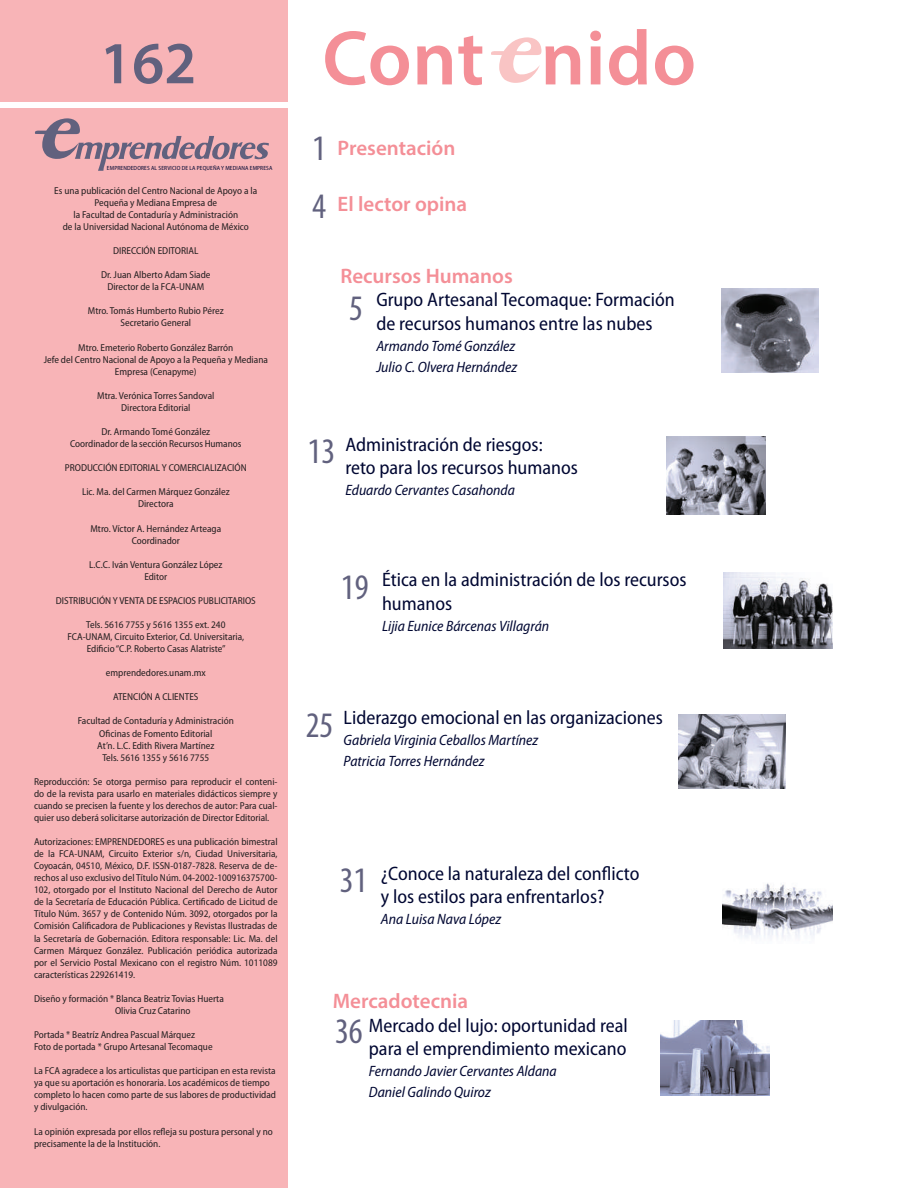
<style>
.page{position:relative;width:918px;height:1188px;background:#fff}
.page>*{position:absolute;margin:0;border:0;box-sizing:border-box;transform-origin:0 0}
.t1{font:600 78px "Myriad Pro";letter-spacing:.005em;color:#f48f97}
.t2{font:600 60px "Myriad Pro";color:#61617e}
.t3{font:condensed 36px/57.9px "Myriad Pro";color:#61617e}
.t4{font:600 21px "Myriad Pro";color:#f48f97}
.t5{font:semi-condensed 19.5px/23.4px "Myriad Pro";color:#000732}
.t6{font:italic semi-condensed 15px/21px "Myriad Pro";color:#000732}
.t7{font:semi-condensed 10.05px/12px "Myriad Pro";color:#231f20;text-align:center}
.t8{font:semi-condensed 6px "Myriad Pro";letter-spacing:.02em;color:#000732}
</style>
<div class="page">
<div style="left:0;top:0;width:287px;height:1188px;background:#f8b4b7"></div>
<svg style="left:35px;top:118px;width:234px;height:53px"></svg>
<svg style="left:491px;top:37px;width:50px;height:46px"></svg>
<div style="left:0;top:102px;width:289px;height:6px;background:#fff"></div>
<img style="left:666px;top:436px;width:100px;height:79px">
<img style="left:723px;top:883px;width:110px;height:55px">
<img style="left:724px;top:573px;width:109px;height:75px">
<img style="left:660px;top:1021px;width:109px;height:75px">
<img style="left:722px;top:289px;width:97px;height:83px">
<img style="left:678px;top:714px;width:107px;height:74px">
<h2 class="t2" style="left:100px;top:25px;width:98px">162</h2>
<p class="t8" style="left:107px;top:164px;width:167px">EMPRENDEDORES AL SERVICIO DE LA PEQUEÑA Y MEDIANA EMPRESA</p>
<p class="t7" style="left:54px;top:185px;width:205px">Es una publicación del Centro Nacional de Apoyo a la Pequeña y Mediana Empresa de<br>la Facultad de Contaduría y Administración<br>de la Universidad Nacional Autónoma de México</p>
<p class="t7" style="left:113px;top:245px;width:87px">DIRECCIÓN EDITORIAL</p>
<p class="t7" style="left:101px;top:269px;width:111px">Dr. Juan Alberto Adam Siade<br>Director de la FCA-UNAM</p>
<p class="t7" style="left:88px;top:305px;width:137px">Mtro. Tomás Humberto Rubio Pérez<br>Secretario General</p>
<p class="t7" style="left:44px;top:341px;width:226px">Mtro. Emeterio Roberto González Barrón<br>Jefe del Centro Nacional de Apoyo a la Pequeña y Mediana<br>Empresa (Cenapyme)</p>
<p class="t7" style="left:97px;top:390px;width:119px">Mtra. Verónica Torres Sandoval<br>Directora Editorial</p>
<p class="t7" style="left:70px;top:426px;width:173px">Dr. Armando Tomé González<br>Coordinador de la sección Recursos Humanos</p>
<p class="t7" style="left:65px;top:462px;width:183px">PRODUCCIÓN EDITORIAL Y COMERCIALIZACIÓN</p>
<p class="t7" style="left:82px;top:486px;width:149px">Lic. Ma. del Carmen Márquez González<br>Directora</p>
<p class="t7" style="left:90px;top:522px;width:132px">Mtro. Víctor A. Hernández Arteaga<br>Coordinador</p>
<p class="t7" style="left:89px;top:559px;width:135px">L.C.C. Iván Ventura González López<br>Editor</p>
<p class="t7" style="left:56px;top:595px;width:201px">DISTRIBUCIÓN Y VENTA DE ESPACIOS PUBLICITARIOS</p>
<p class="t7" style="left:67px;top:619px;width:178px">Tels. 5616 7755 y 5616 1355 ext. 240<br>FCA-UNAM, Circuito Exterior, Cd. Universitaria,<br>Edificio “C.P. Roberto Casas Alatriste”</p>
<p class="t7" style="left:106px;top:667px;width:101px">emprendedores.unam.mx</p>
<p class="t7" style="left:113px;top:691px;width:87px">ATENCIÓN A CLIENTES</p>
<p class="t7" style="left:78px;top:715px;width:157px">Facultad de Contaduría y Administración<br>Oficinas de Fomento Editorial<br>At’n. L.C. Edith Rivera Martínez<br>Tels. 5616 1355 y 5616 7755</p>
<p class="t7" style="left:34px;top:776px;width:245px;text-align:justify">Reproducción: Se otorga permiso para reproducir el conteni&shy;do de la revista para usarlo en materiales didácticos siempre y cuando se precisen la fuente y los derechos de autor: Para cual&shy;quier uso deberá solicitarse autorización de Director Editorial.</p>
<p class="t7" style="left:34px;top:836px;width:245px;text-align:justify">Autorizaciones: EMPRENDEDORES es una publicación bimestral de la FCA-UNAM, Circuito Exterior s/n, Ciudad Universitaria, Coyoacán, 04510, México, D.F. ISSN-0187-7828. Reserva de de&shy;rechos al uso exclusivo del Título Núm. 04-2002-100916375700- 102, otorgado por el Instituto Nacional del Derecho de Autor de la Secretaría de Educación Pública. Certificado de Licitud de Título Núm. 3657 y de Contenido Núm. 3092, otorgados por la Comisión Calificadora de Publicaciones y Revistas Ilustradas de la Secretaría de Gobernación. Editora responsable: Lic. Ma. del Carmen Márquez González. Publicación periódica autorizada por el Servicio Postal Mexicano con el registro Núm. 1011089 características 229261419.</p>
<p class="t7" style="left:115px;top:993px;width:110px;text-align:left;text-indent:-81px">Diseño y formación * Blanca Beatriz Tovias Huerta<br>Olivia Cruz Catarino</p>
<p class="t7" style="left:34px;top:1029px;width:180px;text-align:left">Portada * Beatríz Andrea Pascual Márquez<br>Foto de portada * Grupo Artesanal Tecomaque</p>
<p class="t7" style="left:34px;top:1065px;width:244px;text-align:left">La FCA agradece a los articulistas que participan en esta revista ya que su aportación es honoraria. Los académicos de tiempo completo lo hacen como parte de sus labores de productividad y divulgación.</p>
<p class="t7" style="left:34px;top:1125px;width:240px;text-align:left">La opinión expresada por ellos refleja su postura personal y no precisamente la de la Institución.</p>
<h1 class="t1" style="left:322px;top:9px;width:375px">Cont nido</h1>
<h3 class="t3" style="left:312px;top:118px;width:15px">1<br>4</h3>
<h3 class="t4" style="left:338px;top:134px;width:119px">Presentación</h3>
<h3 class="t4" style="left:338px;top:190px;width:131px">El lector opina</h3>
<h3 class="t4" style="left:340px;top:262px;width:174px">Recursos Humanos</h3>
<h3 class="t5" style="left:376px;top:288px;width:300px">Grupo Artesanal Tecomaque: Formación de recursos humanos entre las nubes</h3>
<h3 class="t6" style="left:376px;top:335px;width:142px">Armando Tomé González<br>Julio C. Olvera Hernández</h3>
<h3 class="t3" style="left:349px;top:278px;width:15px">5</h3>
<h3 class="t3" style="left:308px;top:422px;width:29px">13</h3>
<h3 class="t5" style="left:345px;top:433px;width:234px">Administración de riesgos:<br>reto para los recursos humanos</h3>
<h3 class="t6" style="left:345px;top:480px;width:171px">Eduardo Cervantes Casahonda</h3>
<h3 class="t3" style="left:341px;top:557px;width:29px">19</h3>
<h3 class="t5" style="left:382px;top:568px;width:306px">Ética en la administración de los recursos humanos</h3>
<h3 class="t6" style="left:382px;top:615px;width:169px">Lijia Eunice Bárcenas Villagrán</h3>
<h3 class="t3" style="left:306px;top:695px;width:29px">25</h3>
<h3 class="t5" style="left:344px;top:706px;width:321px">Liderazgo emocional en las organizaciones</h3>
<h3 class="t6" style="left:344px;top:730px;width:196px">Gabriela Virginia Ceballos Martínez<br>Patricia Torres Hernández</h3>
<h3 class="t3" style="left:340px;top:851px;width:29px">31</h3>
<h3 class="t5" style="left:381px;top:862px;width:260px">¿Conoce la naturaleza del conflicto y los estilos para enfrentarlos?</h3>
<h3 class="t6" style="left:381px;top:909px;width:122px">Ana Luisa Nava López</h3>
<h3 class="t4" style="left:333px;top:988px;width:137px">Mercadotecnia</h3>
<h3 class="t5" style="left:369px;top:1014px;width:260px">Mercado del lujo: oportunidad real para el emprendimiento mexicano</h3>
<h3 class="t6" style="left:369px;top:1061px;width:189px">Fernando Javier Cervantes Aldana<br>Daniel Galindo Quiroz</h3>
<h3 class="t3" style="left:335px;top:1001px;width:29px">36</h3>
</div>
